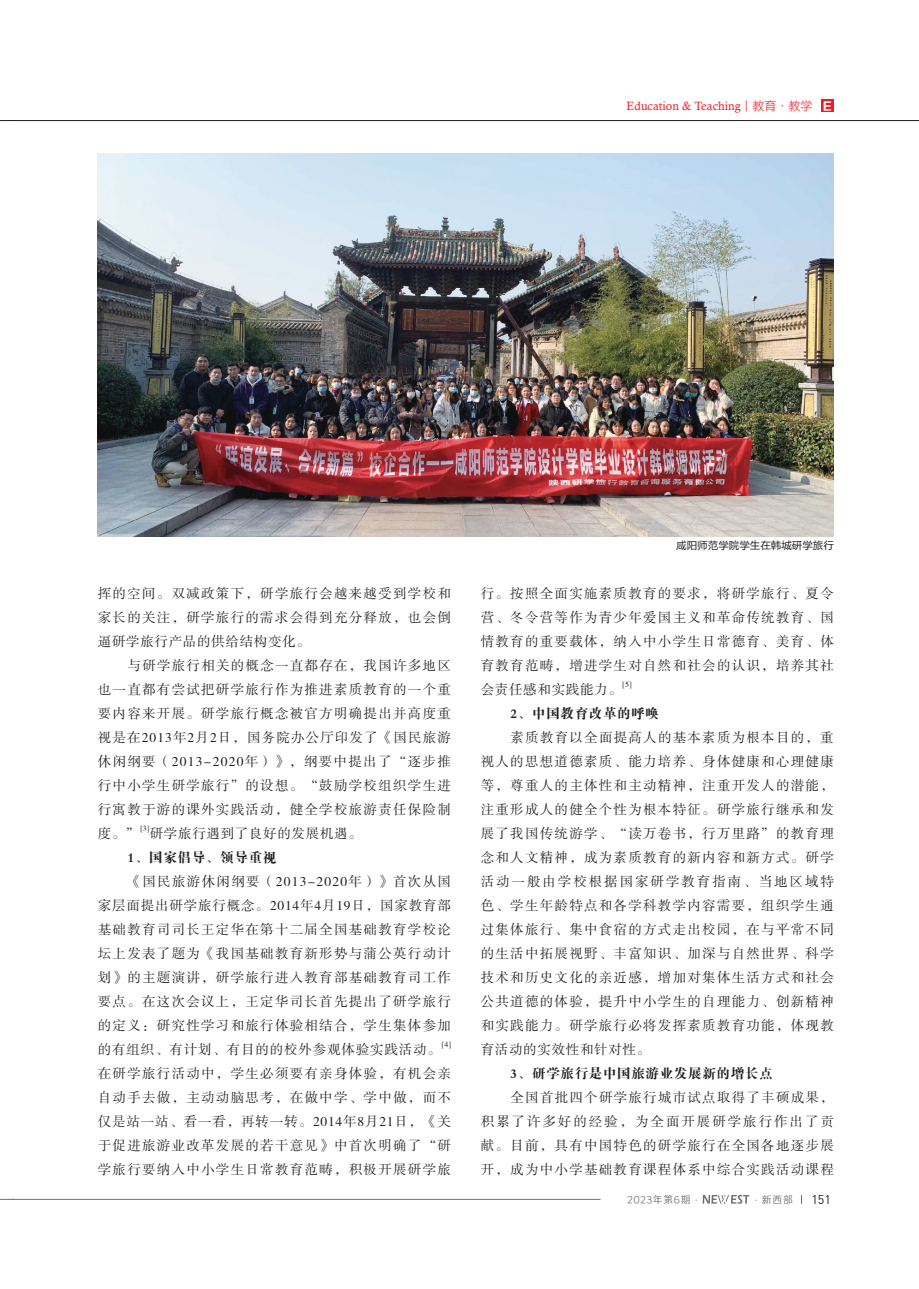
<style>
.page{position:relative;width:919px;height:1289px;background:#fff}
.page>*{position:absolute;margin:0;border:0;box-sizing:border-box;transform-origin:0 0}
.t1{font:13.5px/24px "FZSSK GBK1 0";letter-spacing:.095em;color:#231f20;text-align:justify}
.t2{font:13.5px "FZDBSK GBK1 0";letter-spacing:.05em;color:#231f20}
.t3{font:13.5px "FZSSK GBK1 0";letter-spacing:.05em;color:#231f20}
.t4{font:12.45px "DIN";color:#231f20}
.t5{font:12px "Calisto";color:#ee1d23}
.t6{font:10.5px "FZLTHK GBK1 0";color:#231f20}
.t7{font:9.75px "Loong Flash Sans GB Regular";letter-spacing:.1em;color:#6c6d70}
.t8{font:7.8px "FZSSK GBK1 0";color:#231f20}
.s1{font-family:"FZLTXHK GBK1 0"}
.s2{font-family:"FZLTDHK GBK1 0";font-size:11.4px;color:#fff}
</style>
<div class="page">
<svg style="left:0;top:1198px;width:13px;height:1px"></svg>
<svg style="left:0;top:120px;width:13px;height:1px"></svg>
<hr style="left:13px;top:1198px;width:587px;height:1px;background:#6c6d70">
<svg style="left:702px;top:1195px;width:47px;height:8px"></svg>
<hr style="left:13px;top:120px;width:905px;height:1px;background:#231f20">
<div style="left:821px;top:99px;width:12px;height:13px;background:#ee1d23"></div>
<img style="left:98px;top:153px;width:735px;height:383px">
<p class="t5" style="left:626px;top:99px;width:208px">Education &amp; Teaching<span class="s1">丨教育·教学</span> <span class="s2">Ｅ</span></p>
<p class="t1" style="left:98px;top:581px;width:354px">挥的空间。双减政策下，研学旅行会越来越受到学校和家长的关注，研学旅行的需求会得到充分释放，也会倒逼研学旅行产品的供给结构变化。</p>
<p class="t1" style="left:98px;top:653px;width:354px;text-indent:30px">与研学旅行相关的概念一直都存在，我国许多地区也一直都有尝试把研学旅行作为推进素质教育的一个重要内容来开展。研学旅行概念被官方明确提出并高度重视是在2013年2月2日，国务院办公厅印发了《国民旅游休闲纲要（2013-2020年）》，纲要中提出了“逐步推行中小学生研学旅行”的设想。“鼓励学校组织学生进行寓教于游的课外实践活动，健全学校旅游责任保险制度。”</p>
<p class="t8" style="left:140px;top:824px;width:10px">[3]</p>
<p class="t3" style="left:150px;top:826px;width:213px">研学旅行遇到了良好的发展机遇。</p>
<p class="t2" style="left:128px;top:849px;width:150px">1、国家倡导、领导重视</p>
<p class="t1" style="left:98px;top:869px;width:354px;text-indent:30px">《国民旅游休闲纲要（2013-2020年）》首次从国家层面提出研学旅行概念。2014年4月19日，国家教育部基础教育司司长王定华在第十二届全国基础教育学校论坛上发表了题为《我国基础教育新形势与蒲公英行动计划》的主题演讲，研学旅行进入教育部基础教育司工作要点。在这次会议上，王定华司长首先提出了研学旅行的定义：研究性学习和旅行体验相结合，学生集体参加的有组织、有计划、有目的的校外参观体验实践活动。</p>
<p class="t8" style="left:442px;top:1040px;width:11px">[4]</p>
<p class="t1" style="left:98px;top:1061px;width:354px">在研学旅行活动中，学生必须要有亲身体验，有机会亲自动手去做，主动动脑思考，在做中学、学中做，而不仅是站一站、看一看，再转一转。2014年8月21日，《关于促进旅游业改革发展的若干意见》中首次明确了“研学旅行要纳入中小学生日常教育范畴，积极开展研学旅</p>
<p class="t6" style="left:676px;top:540px;width:159px">咸阳师范学院学生在韩城研学旅行</p>
<p class="t1" style="left:480px;top:581px;width:354px">行。按照全面实施素质教育的要求，将研学旅行、夏令营、冬令营等作为青少年爱国主义和革命传统教育、国情教育的重要载体，纳入中小学生日常德育、美育、体育教育范畴，增进学生对自然和社会的认识，培养其社会责任感和实践能力。</p>
<p class="t8" style="left:622px;top:680px;width:10px">[5]</p>
<p class="t2" style="left:510px;top:705px;width:150px">2、中国教育改革的呼唤</p>
<p class="t1" style="left:480px;top:725px;width:354px;text-indent:30px">素质教育以全面提高人的基本素质为根本目的，重视人的思想道德素质、能力培养、身体健康和心理健康等，尊重人的主体性和主动精神，注重开发人的潜能，注重形成人的健全个性为根本特征。研学旅行继承和发展了我国传统游学、“读万卷书，行万里路”的教育理念和人文精神，成为素质教育的新内容和新方式。研学活动一般由学校根据国家研学教育指南、当地区域特色、学生年龄特点和各学科教学内容需要，组织学生通过集体旅行、集中食宿的方式走出校园，在与平常不同的生活中拓展视野、丰富知识、加深与自然世界、科学技术和历史文化的亲近感，增加对集体生活方式和社会公共道德的体验，提升中小学生的自理能力、创新精神和实践能力。研学旅行必将发挥素质教育功能，体现教育活动的实效性和针对性。</p>
<p class="t2" style="left:510px;top:1065px;width:263px">3、研学旅行是中国旅游业发展新的增长点</p>
<p class="t1" style="left:480px;top:1085px;width:354px;text-indent:30px">全国首批四个研学旅行城市试点取得了丰硕成果，积累了许多好的经验，为全面开展研学旅行作出了贡献。目前，具有中国特色的研学旅行在全国各地逐步展开，成为中小学基础教育课程体系中综合实践活动课程</p>
<p class="t7" style="left:627px;top:1194px;width:167px">2023年第6期·　　　　 ·新西部</p>
<p class="t4" style="left:811px;top:1191px;width:21px">151</p>
</div>
